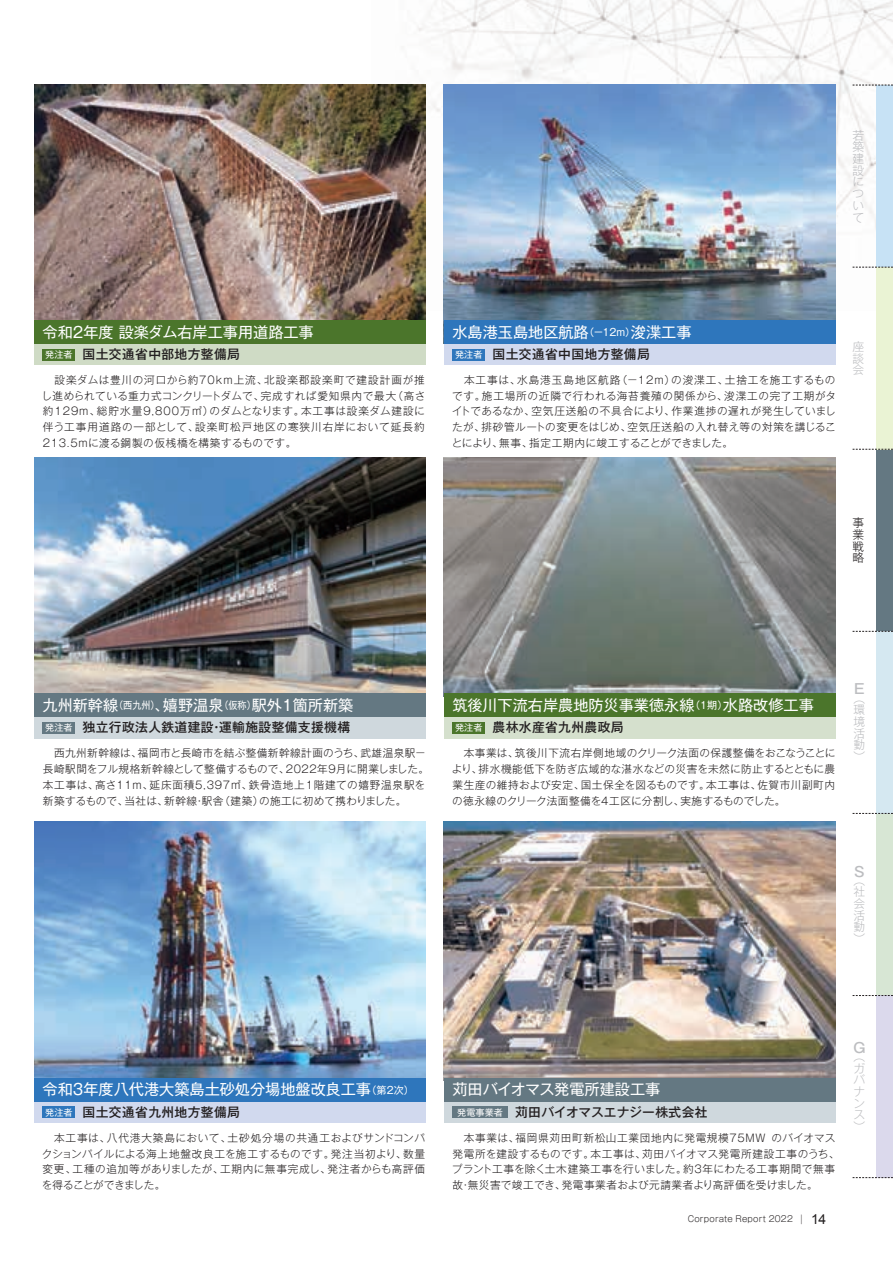
<style>
.page{position:relative;width:893px;height:1263px;background:#fff}
.page>*{position:absolute;margin:0;border:0;box-sizing:border-box;transform-origin:0 0}
.t1{font:15.15px "Gothic MB101 Pro";color:#fff}
.t2{font:500 13.8px "Gothic MB101 Pro";color:#bcbdc0}
.t3{font:500 12.75px "Gothic MB101 Pro";letter-spacing:.03em;color:#231f20}
.t4{font:300 11.7px/11.7px "Gothic MB101 Pro";color:#bcbdc0;text-align:justify}
.t5{font:300 11.7px/11.7px "Gothic MB101 Pro";color:#231f20;text-align:justify}
.t6{font:300 10.65px/15.9px "Gothic MB101 Pro";letter-spacing:.045em;color:#231f20;text-align:justify}
.t7{font:9.15px "Gothic MB101 Pro";letter-spacing:.005em;color:#fff}
.t8{font:300 8.55px "Gothic MB101 Pro";letter-spacing:.025em;color:#231f20}
.s1{font-size:10.05px}
.s2{font-size:9.6px}
.s3{font-family:"Arial";font-weight:400;font-size:13.8px}
</style>
<div class="page">
<img style="left:418px;top:0;width:475px;height:310px">
<img style="left:444px;top:821px;width:391px;height:257px">
<div style="left:34px;top:717px;width:391px;height:21px;background:#cfd8dd"></div>
<div style="left:43px;top:722px;width:32px;height:12px;background:#647882"></div>
<div style="left:444px;top:717px;width:391px;height:21px;background:#d5e0cd"></div>
<div style="left:452px;top:722px;width:33px;height:12px;background:#4b752b"></div>
<div style="left:34px;top:344px;width:391px;height:21px;background:#cfdbc5"></div>
<div style="left:43px;top:349px;width:32px;height:12px;background:#4b752b"></div>
<div style="left:444px;top:344px;width:391px;height:21px;background:#d1d9ee"></div>
<div style="left:452px;top:349px;width:33px;height:12px;background:#2e76bc"></div>
<div style="left:444px;top:1101px;width:391px;height:22px;background:#cfd8dd"></div>
<div style="left:452px;top:1106px;width:56px;height:12px;background:#647882"></div>
<img style="left:34px;top:84px;width:391px;height:236px">
<div style="left:34px;top:320px;width:391px;height:24px;background:#4b752b"></div>
<img style="left:444px;top:84px;width:391px;height:236px">
<div style="left:444px;top:320px;width:391px;height:24px;background:#2e76bc"></div>
<div style="left:444px;top:1078px;width:391px;height:23px;background:#647882"></div>
<img style="left:34px;top:457px;width:391px;height:236px">
<div style="left:34px;top:693px;width:391px;height:24px;background:#647882"></div>
<img style="left:444px;top:457px;width:391px;height:236px">
<div style="left:444px;top:693px;width:391px;height:24px;background:#4b752b"></div>
<img style="left:34px;top:821px;width:391px;height:257px">
<div style="left:34px;top:1101px;width:391px;height:22px;background:#d1d9ee"></div>
<div style="left:43px;top:1106px;width:32px;height:12px;background:#2e76bc"></div>
<div style="left:34px;top:1078px;width:391px;height:23px;background:#2e76bc"></div>
<div style="left:876px;top:85px;width:17px;height:182px;background:#c7e2f5"></div>
<div style="left:876px;top:449px;width:17px;height:182px;background:#647882"></div>
<div style="left:876px;top:813px;width:17px;height:182px;background:#d7e6d4"></div>
<div style="left:876px;top:267px;width:17px;height:182px;background:#eaf3d4"></div>
<div style="left:876px;top:631px;width:17px;height:182px;background:#d5e8f1"></div>
<div style="left:876px;top:995px;width:17px;height:182px;background:#dbd9ec"></div>
<svg style="left:853px;top:85px;width:40px;height:1px"></svg>
<svg style="left:853px;top:813px;width:40px;height:1px"></svg>
<svg style="left:853px;top:449px;width:40px;height:1px"></svg>
<svg style="left:853px;top:267px;width:40px;height:1px"></svg>
<svg style="left:853px;top:995px;width:40px;height:1px"></svg>
<svg style="left:853px;top:631px;width:40px;height:1px"></svg>
<svg style="left:853px;top:1177px;width:40px;height:1px"></svg>
<p class="t4" style="left:853px;top:128px;width:13px">若築建設について</p>
<p class="t1" style="left:43px;top:319px;width:273px">令和２年度 設楽ダム右岸工事用道路工事</p>
<p class="t1" style="left:452px;top:319px;width:241px">水島港玉島地区航路<span class="s1">（－12ｍ）</span>浚渫工事</p>
<p class="t7" style="left:45px;top:347px;width:29px">発注者</p>
<p class="t3" style="left:83px;top:344px;width:159px">国土交通省中部地方整備局</p>
<p class="t7" style="left:455px;top:347px;width:29px">発注者</p>
<p class="t3" style="left:493px;top:344px;width:159px">国土交通省中国地方整備局</p>
<p class="t6" style="left:41px;top:370px;width:385px">　設楽ダムは豊川の河口から約70km上流、北設楽郡設楽町で建設計画が推し進められている重力式コンクリートダムで、完成すれば愛知県内で最大（高さ約129m、総貯水量9,800万㎥）のダムとなります。本工事は設楽ダム建設に伴う工事用道路の一部として、設楽町松戸地区の寒狭川右岸において延長約213.5mに渡る鋼製の仮桟橋を構築するものです。</p>
<p class="t6" style="left:452px;top:370px;width:386px">　本工事は、水島港玉島地区航路（－12ｍ）の浚渫工、土捨工を施工するものです。施工場所の近隣で行われる海苔養殖の関係から、浚渫工の完了工期がタイトであるなか、空気圧送船の不具合により、作業進捗の遅れが発生していましたが、排砂管ルートの変更をはじめ、空気圧送船の入れ替え等の対策を講じることにより、無事、指定工期内に竣工することができました。</p>
<p class="t4" style="left:853px;top:339px;width:13px">座談会</p>
<p class="t5" style="left:853px;top:515px;width:13px">事業戦略</p>
<p class="t1" style="left:43px;top:692px;width:312px">九州新幹線<span class="s1">（西九州）</span>、嬉野温泉<span class="s1">（仮称）</span>駅外１箇所新築</p>
<p class="t1" style="left:452px;top:692px;width:363px">筑後川下流右岸農地防災事業徳永線<span class="s1">（１期）</span>水路改修工事</p>
<p class="t7" style="left:45px;top:720px;width:29px">発注者</p>
<p class="t3" style="left:83px;top:717px;width:269px">独立行政法人鉄道建設・運輸施設整備支援機構</p>
<p class="t7" style="left:455px;top:720px;width:29px">発注者</p>
<p class="t3" style="left:493px;top:717px;width:133px">農林水産省九州農政局</p>
<p class="t6" style="left:43px;top:743px;width:388px;text-align:left">　西九州新幹線は、福岡市と長崎市を結ぶ整備新幹線計画のうち、武雄温泉駅－長崎駅間をフル規格新幹線として整備するもので、2022年9月に開業しました。本工事は、高さ11m、延床面積5,397㎡、鉄骨造地上1階建ての嬉野温泉駅を新築するもので、当社は、新幹線・駅舎（建築）の施工に初めて携わりました。</p>
<p class="t6" style="left:452px;top:743px;width:385px">　本事業は、筑後川下流右岸側地域のクリーク法面の保護整備をおこなうことにより、排水機能低下を防ぎ広域的な湛水などの災害を未然に防止するとともに農業生産の維持および安定、国土保全を図るものです。本工事は、佐賀市川副町内の徳永線のクリーク法面整備を４工区に分割し、実施するものでした。</p>
<p class="t2" style="left:854px;top:678px;width:12px">E</p>
<p class="t4" style="left:854px;top:691px;width:13px">（環境活動）</p>
<p class="t2" style="left:854px;top:860px;width:11px">S</p>
<p class="t4" style="left:854px;top:873px;width:13px">（社会活動）</p>
<p class="t1" style="left:43px;top:1077px;width:373px">令和３年度八代港大築島土砂処分場地盤改良工事<span class="s1">（第２次）</span></p>
<p class="t6" style="left:42px;top:1128px;width:385px">　本工事は、八代港大築島において、土砂処分場の共通工およびサンドコンパクションパイルによる海上地盤改良工を施工するものです。発注当初より、数量変更、工種の追加等がありましたが、工期内に無事完成し、発注者からも高評価を得ることができました。</p>
<p class="t7" style="left:45px;top:1105px;width:29px">発注者</p>
<p class="t3" style="left:83px;top:1101px;width:159px">国土交通省九州地方整備局</p>
<p class="t1" style="left:452px;top:1077px;width:209px">苅田バイオマス発電所建設工事</p>
<p class="t7" style="left:457px;top:1105px;width:47px">発電事業者</p>
<p class="t3" style="left:515px;top:1101px;width:194px">苅田バイオマスエナジー株式会社</p>
<p class="t6" style="left:452px;top:1128px;width:389px;text-align:left">　本事業は、福岡県苅田町新松山工業団地内に発電規模75MW のバイオマス発電所を建設するものです。本工事は、苅田バイオマス発電所建設工事のうち、プラント工事を除く土木建築工事を行いました。約3年にわたる工事期間で無事故・無災害で竣工でき、発電事業者および元請業者より高評価を受けました。</p>
<p class="t8" style="left:688px;top:1212px;width:140px">Corporate Report 2022 <span class="s2">│</span> <span class="s3">14</span></p>
<p class="t2" style="left:853px;top:1036px;width:13px">G</p>
<p class="t4" style="left:854px;top:1049px;width:13px">（ガバナンス）</p>
</div>
